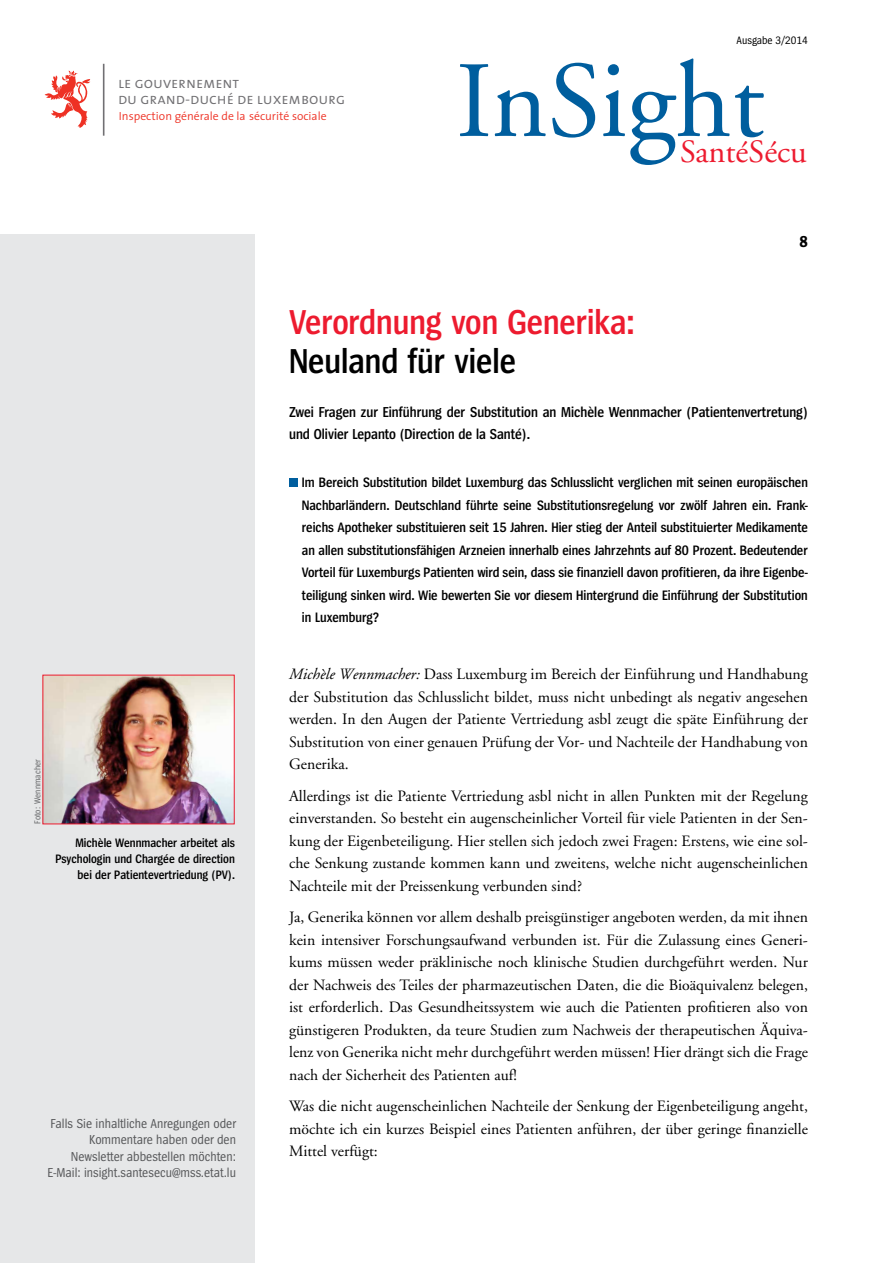
<style>
.page{position:relative;width:893px;height:1263px;background:#fff}
.page>*{position:absolute;margin:0;border:0;box-sizing:border-box;transform-origin:0 0}
.t1{font:108.3px "GG Garamond";color:#005e9e}
.t2{font:600 36px "Spiegel Cd";letter-spacing:-.005em;color:#ed1b2f}
.t3{font:600 36px "Spiegel Cd";color:#000}
.t4{font:32.4px "GG Garamond";color:#ed1b2f}
.t5{font:700 16.5px "Spiegel Cd";color:#000}
.t6{font:15.75px/22.5px "GG Garamond";color:#000;text-align:justify}
.t7{font:15.45px "The Sans Semi Light Caps";color:#717073}
.t8{font:600 15px/22.5px "Spiegel Cd";color:#000}
.t9{font:600 14.25px/22.5px "Spiegel Cd";color:#000;text-align:justify}
.t10{font:13.5px/16.5px "Spiegel Cd";color:#58595b;text-align:right}
.t11{font:600 12.75px/15.8px "Spiegel Cd";color:#000;text-align:right}
.t12{font:300 11.7px "The Sans";color:#ee3124}
.t13{font:11.25px "Spiegel Cd";color:#000}
.t14{font:9px "Spiegel Cd";letter-spacing:.02em;color:#636466}
.s1{font-style:italic}
</style>
<div class="page">
<div style="left:0;top:234px;width:255px;height:1029px;background:#e6e7e8"></div>
<hr style="left:103px;top:64px;width:1px;height:72px;background:#717073">
<svg style="left:45px;top:70px;width:45px;height:58px"></svg>
<img style="left:45px;top:677px;width:188px;height:145px">
<div style="left:43px;top:675px;width:192px;height:149px;border:1px solid #ed1b2f"></div>
<div style="left:289px;top:479px;width:9px;height:8px;background:#005e9e"></div>
<p class="t7" style="left:118px;top:70px;width:123px">le gouvernement</p>
<p class="t12" style="left:119px;top:106px;width:209px">Inspection générale de la sécurité sociale</p>
<p class="t7" style="left:118px;top:86px;width:229px">du grand-duché de luxembourg</p>
<p class="t13" style="left:737px;top:35px;width:73px">Ausgabe 3/2014</p>
<h1 class="t1" style="left:456px;top:37px;width:310px">InSight</h1>
<h3 class="t4" style="left:680px;top:133px;width:128px">SantéSécu</h3>
<p class="t5" style="left:799px;top:233px;width:10px">8</p>
<p class="t14" style="left:33px;top:824px;width:66px;rotate:-90deg">Foto: Wennmacher</p>
<p class="t11" style="left:55px;top:835px;width:181px">Michèle Wennmacher arbeitet als<br>Psychologin und Chargée de direction bei der Patientevertriedung (PV).</p>
<p class="t10" style="left:48px;top:1115px;width:190px">Falls Sie inhaltliche Anregungen oder Kommentare haben oder den Newsletter abbestellen möchten:<br>E-Mail: insight.santesecu@mss.etat.lu</p>
<h2 class="t2" style="left:289px;top:304px;width:347px">Verordnung von Generika:</h2>
<h2 class="t3" style="left:289px;top:343px;width:229px">Neuland für viele</h2>
<p class="t8" style="left:289px;top:401px;width:520px">Zwei Fragen zur Einführung der Substitution an Michèle Wennmacher (Patientenvertretung) und Olivier Lepanto (Direction de la Santé).</p>
<p class="t9" style="left:302px;top:472px;width:507px">Im Bereich Substitution bildet Luxemburg das Schlusslicht verglichen mit seinen europäischen Nachbarländern. Deutschland führte seine Substitutionsregelung vor zwölf Jahren ein. Frank&shy;reichs Apotheker substituieren seit 15 Jahren. Hier stieg der Anteil substituierter Medikamente an allen substitutionsfähigen Arzneien innerhalb eines Jahrzehnts auf 80 Prozent. Bedeutender Vorteil für Luxemburgs Patienten wird sein, dass sie finanziell davon profitieren, da ihre Eigenbe&shy;teiligung sinken wird. Wie bewerten Sie vor diesem Hintergrund die Einführung der Substitution in Luxemburg?</p>
<p class="t6" style="left:289px;top:663px;width:520px"><span class="s1">Michèle Wennmacher:</span> Dass Luxemburg im Bereich der Einführung und Handhabung der Substitution das Schlusslicht bildet, muss nicht unbedingt als negativ angesehen werden. In den Augen der Patiente Vertriedung asbl zeugt die späte Einführung der Substitution von einer genauen Prüfung der Vor- und Nachteile der Handhabung von Generika.</p>
<p class="t6" style="left:289px;top:784px;width:520px">Allerdings ist die Patiente Vertriedung asbl nicht in allen Punkten mit der Regelung einverstanden. So besteht ein augenscheinlicher Vorteil für viele Patienten in der Sen&shy;kung der Eigenbeteiligung. Hier stellen sich jedoch zwei Fragen: Erstens, wie eine sol&shy;che Senkung zustande kommen kann und zweitens, welche nicht augenscheinlichen Nachteile mit der Preissenkung verbunden sind?</p>
<p class="t6" style="left:289px;top:906px;width:520px">Ja, Generika können vor allem deshalb preisgünstiger angeboten werden, da mit ihnen kein intensiver Forschungsaufwand verbunden ist. Für die Zulassung eines Generi&shy;kums müssen weder präklinische noch klinische Studien durchgeführt werden. Nur der Nachweis des Teiles der pharmazeutischen Daten, die die Bioäquivalenz belegen, ist erforderlich. Das Gesundheitssystem wie auch die Patienten profitieren also von günstigeren Produkten, da teure Studien zum Nachweis der therapeutischen Äquiva&shy;lenz von Generika nicht mehr durchgeführt werden müssen! Hier drängt sich die Frage nach der Sicherheit des Patienten auf!</p>
<p class="t6" style="left:289px;top:1095px;width:520px">Was die nicht augenscheinlichen Nachteile der Senkung der Eigenbeteiligung angeht, möchte ich ein kurzes Beispiel eines Patienten anführen, der über geringe finanzielle Mittel verfügt:</p>
</div>
